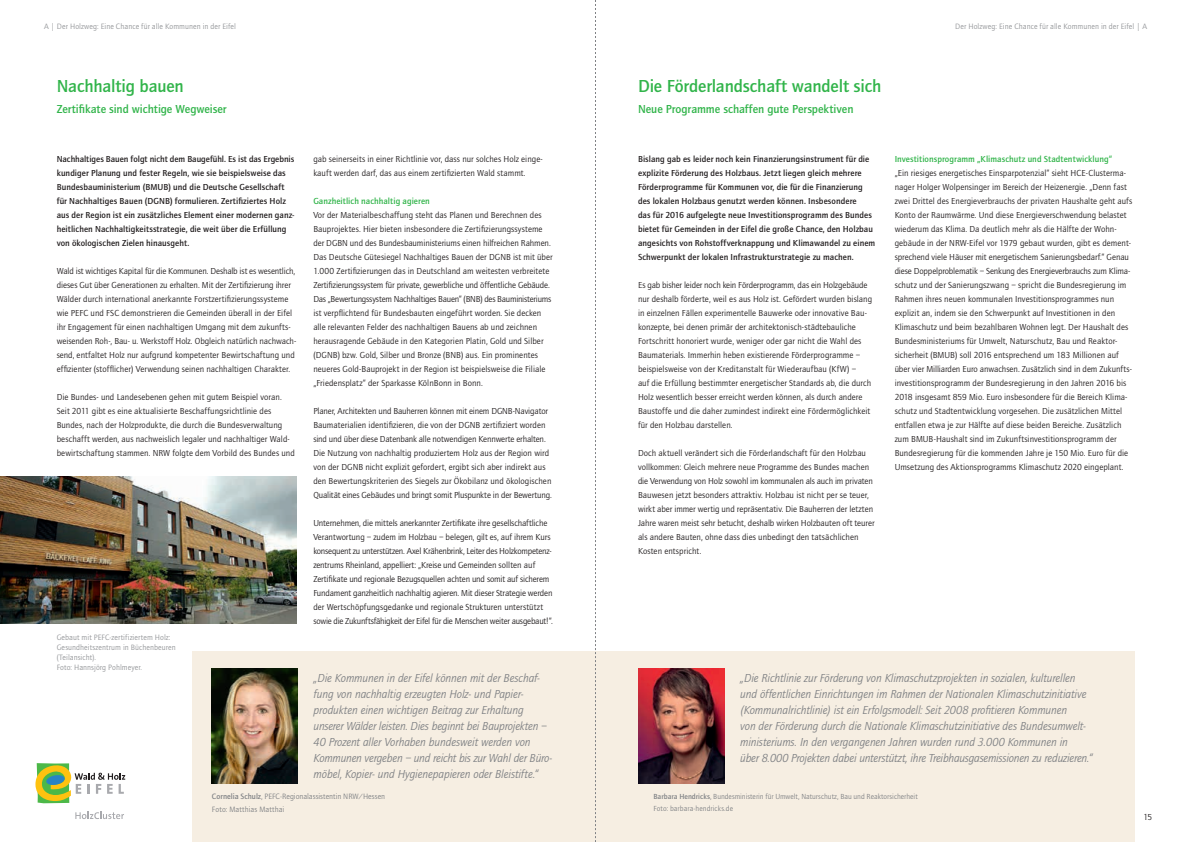
<style>
.page{position:relative;width:1191px;height:842px;background:#fff}
.page>*{position:absolute;margin:0;border:0;box-sizing:border-box;transform-origin:0 0}
.t1{font:500 18px "Quay Sans EF";letter-spacing:-.01em;color:#31b44a}
.t2{font:italic 12px/16px "Quay Sans EF";letter-spacing:-.01em;color:#808285;scale:.96 1}
.t3{font:500 12px "Quay Sans EF";letter-spacing:-.005em;color:#31b44a}
.t4{font:9px/14px "Quay Sans EF";letter-spacing:.005em;color:#231f20}
.t5{font:500 9px/14px "Quay Sans EF";letter-spacing:.005em;color:#231f20}
.t6{font:9px/14px "Quay Sans EF";letter-spacing:-.015em;color:#231f20}
.t7{font:500 9px "Quay Sans EF";letter-spacing:.005em;color:#31b44a}
.t8{font:8px/10px "Quay Sans EF";letter-spacing:.01em;color:#939598}
.t9{font:8px/12.8px "Quay Sans EF";letter-spacing:.005em;color:#808285}
.t10{font:7.6px/12.3px "Quay Sans EF";letter-spacing:.005em;color:#808285}
.s1{font-weight:500}
</style>
<div class="page">
<img style="left:0;top:477px;width:296px;height:147px">
<div style="left:192px;top:652px;width:409px;height:190px;background:#f6eee2"></div>
<div style="left:596px;top:652px;width:538px;height:190px;background:#f6eee2"></div>
<img style="left:212px;top:668px;width:85px;height:115px">
<img style="left:638px;top:668px;width:86px;height:115px">
<svg style="left:35px;top:763px;width:90px;height:40px"></svg>
<svg style="left:75px;top:812px;width:49px;height:7px"></svg>
<svg style="left:595px;top:0;width:1px;height:842px"></svg>
<p class="t8" style="left:44px;top:21px;width:193px">A | Der Holzweg: Eine Chance für alle Kommunen in der Eifel</p>
<p class="t8" style="left:955px;top:21px;width:193px">Der Holzweg: Eine Chance für alle Kommunen in der Eifel | A</p>
<h1 class="t1" style="left:57px;top:76px;width:129px">Nachhaltig bauen</h1>
<h1 class="t1" style="left:638px;top:76px;width:245px">Die Förderlandschaft wandelt sich</h1>
<h2 class="t3" style="left:57px;top:102px;width:171px">Zertifikate sind wichtige Wegweiser</h2>
<h2 class="t3" style="left:638px;top:102px;width:217px">Neue Programme schaffen gute Perspektiven</h2>
<p class="t5" style="left:57px;top:152px;width:239px">Nachhaltiges Bauen folgt nicht dem Baugefühl. Es ist das Ergebnis kundiger Planung und fester Regeln, wie sie beispielsweise das Bundesbauministerium (BMUB) und die Deutsche Gesellschaft für Nachhaltiges Bauen (DGNB) formulieren. Zertifiziertes Holz aus der Region ist ein zusätzliches Element einer modernen ganz&shy;heitlichen Nachhaltigkeitsstrategie, die weit über die Erfüllung von ökologischen Zielen hinausgeht.</p>
<p class="t4" style="left:57px;top:264px;width:241px">Wald ist wichtiges Kapital für die Kommunen. Deshalb ist es wesentlich, dieses Gut über Generationen zu erhalten. Mit der Zertifizierung ihrer Wälder durch international anerkannte Forstzertifizierungssysteme wie PEFC und FSC demonstrieren die Gemeinden überall in der Eifel ihr Engagement für einen nachhaltigen Umgang mit dem zukunfts&shy;weisenden Roh-, Bau- u. Werkstoff Holz. Obgleich natürlich nachwach&shy;send, entfaltet Holz nur aufgrund kompetenter Bewirtschaftung und effizienter (stofflicher) Verwendung seinen nachhaltigen Charakter.</p>
<p class="t4" style="left:57px;top:390px;width:240px">Die Bundes- und Landesebenen gehen mit gutem Beispiel voran.<br>Seit 2011 gibt es eine aktualisierte Beschaffungsrichtlinie des Bundes, nach der Holzprodukte, die durch die Bundesverwaltung beschafft werden, aus nachweislich legaler und nachhaltiger Wald&shy;bewirtschaftung stammen. NRW folgte dem Vorbild des Bundes und</p>
<p class="t8" style="left:57px;top:632px;width:120px">Gebaut mit PEFC-zertifiziertem Holz:<br>Gesundheitszentrum in Büchenbeuren (Teilansicht).<br>Foto: Hannsjörg Pohlmeyer.</p>
<p class="t4" style="left:313px;top:152px;width:231px">gab seinerseits in einer Richtlinie vor, dass nur solches Holz einge&shy;kauft werden darf, das aus einem zertifizierten Wald stammt.</p>
<p class="t7" style="left:313px;top:196px;width:118px">Ganzheitlich nachhaltig agieren</p>
<p class="t4" style="left:313px;top:208px;width:241px">Vor der Materialbeschaffung steht das Planen und Berechnen des Bauprojektes. Hier bieten insbesondere die Zertifizierungssysteme der DGBN und des Bundesbauministeriums einen hilfreichen Rahmen.<br>Das Deutsche Gütesiegel Nachhaltiges Bauen der DGNB ist mit über 1.000 Zertifizierungen das in Deutschland am weitesten verbreitete Zertifizierungssystem für private, gewerbliche und öffentliche Gebäude.<br>Das „Bewertungssystem Nachhaltiges Bauen“ (BNB) des Bauministeriums ist verpflichtend für Bundesbauten eingeführt worden. Sie decken alle relevanten Felder des nachhaltigen Bauens ab und zeichnen herausragende Gebäude in den Kategorien Platin, Gold und Silber (DGNB) bzw. Gold, Silber und Bronze (BNB) aus. Ein prominentes neueres Gold-Bauprojekt in der Region ist beispielsweise die Filiale „Friedensplatz“ der Sparkasse KölnBonn in Bonn.</p>
<p class="t4" style="left:313px;top:404px;width:240px">Planer, Architekten und Bauherren können mit einem DGNB-Navigator Baumaterialien identifizieren, die von der DGNB zertifiziert worden sind und über diese Datenbank alle notwendigen Kennwerte erhalten.<br>Die Nutzung von nachhaltig produziertem Holz aus der Region wird von der DGNB nicht explizit gefordert, ergibt sich aber indirekt aus den Bewertungskriterien des Siegels zur Ökobilanz und ökologischen Qualität eines Gebäudes und bringt somit Pluspunkte in der Bewertung.</p>
<p class="t6" style="left:313px;top:516px;width:241px">Unternehmen, die mittels anerkannter Zertifikate ihre gesellschaftliche Verantwortung – zudem im Holzbau – belegen, gilt es, auf ihrem Kurs konsequent zu unterstützen. Axel Krähenbrink, Leiter des Holzkompetenz&shy;zentrums Rheinland, appelliert: „Kreise und Gemeinden sollten auf Zertifikate und regionale Bezugsquellen achten und somit auf sicherem Fundament ganzheitlich nachhaltig agieren. Mit dieser Strategie werden der Wertschöpfungsgedanke und regionale Strukturen unterstützt sowie die Zukunftsfähigkeit der Eifel für die Menschen weiter ausgebaut!“.</p>
<p class="t5" style="left:638px;top:152px;width:239px">Bislang gab es leider noch kein Finanzierungsinstrument für die explizite Förderung des Holzbaus. Jetzt liegen gleich mehrere Förderprogramme für Kommunen vor, die für die Finanzierung des lokalen Holzbaus genutzt werden können. Insbesondere<br>das für 2016 aufgelegte neue Investitionsprogramm des Bundes bietet für Gemeinden in der Eifel die große Chance, den Holzbau angesichts von Rohstoffverknappung und Klimawandel zu einem Schwerpunkt der lokalen Infrastrukturstrategie zu machen.</p>
<p class="t4" style="left:638px;top:278px;width:236px">Es gab bisher leider noch kein Förderprogramm, das ein Holzgebäude nur deshalb förderte, weil es aus Holz ist. Gefördert wurden bislang in einzelnen Fällen experimentelle Bauwerke oder innovative Bau&shy;konzepte, bei denen primär der architektonisch-städtebauliche Fortschritt honoriert wurde, weniger oder gar nicht die Wahl des Baumaterials. Immerhin heben existierende Förderprogramme – beispielsweise von der Kreditanstalt für Wiederaufbau (KfW) –<br>auf die Erfüllung bestimmter energetischer Standards ab, die durch Holz wesentlich besser erreicht werden können, als durch andere Baustoffe und die daher zumindest indirekt eine Fördermöglichkeit für den Holzbau darstellen.</p>
<p class="t4" style="left:638px;top:446px;width:238px">Doch aktuell verändert sich die Förderlandschaft für den Holzbau vollkommen: Gleich mehrere neue Programme des Bundes machen die Verwendung von Holz sowohl im kommunalen als auch im privaten Bauwesen jetzt besonders attraktiv. Holzbau ist nicht per se teuer, wirkt aber immer wertig und repräsentativ. Die Bauherren der letzten Jahre waren meist sehr betucht, deshalb wirken Holzbauten oft teurer als andere Bauten, ohne dass dies unbedingt den tatsächlichen Kosten entspricht.</p>
<p class="t7" style="left:894px;top:154px;width:219px">Investitionsprogramm „Klimaschutz und Stadtentwicklung“</p>
<p class="t4" style="left:894px;top:166px;width:239px">„Ein riesiges energetisches Einsparpotenzial“ sieht HCE-Clusterma&shy;nager Holger Wolpensinger im Bereich der Heizenergie. „Denn fast zwei Drittel des Energieverbrauchs der privaten Haushalte geht aufs Konto der Raumwärme. Und diese Energieverschwendung belastet wiederum das Klima. Da deutlich mehr als die Hälfte der Wohn&shy;gebäude in der NRW-Eifel vor 1979 gebaut wurden, gibt es dement&shy;sprechend viele Häuser mit energetischem Sanierungsbedarf.“ Genau diese Doppelproblematik – Senkung des Energieverbrauchs zum Klima&shy;schutz und der Sanierungszwang – spricht die Bundesregierung im Rahmen ihres neuen kommunalen Investitionsprogrammes nun explizit an, indem sie den Schwerpunkt auf Investitionen in den Klimaschutz und beim bezahlbaren Wohnen legt. Der Haushalt des Bundesministeriums für Umwelt, Naturschutz, Bau und Reaktor&shy;sicherheit (BMUB) soll 2016 entsprechend um 183 Millionen auf über vier Milliarden Euro anwachsen. Zusätzlich sind in dem Zukunfts&shy;investitionsprogramm der Bundesregierung in den Jahren 2016 bis 2018 insgesamt 859 Mio. Euro insbesondere für die Bereich Klima&shy;schutz und Stadtentwicklung vorgesehen. Die zusätzlichen Mittel entfallen etwa je zur Hälfte auf diese beiden Bereiche. Zusätzlich zum BMUB-Haushalt sind im Zukunftsinvestitionsprogramm der Bundesregierung für die kommenden Jahre je 150 Mio. Euro für die Umsetzung des Aktionsprogramms Klimaschutz 2020 eingeplant.</p>
<p class="t2" style="left:313px;top:670px;width:250px">„Die Kommunen in der Eifel können mit der Beschaf&shy;fung von nachhaltig erzeugten Holz- und Papier&shy;produkten einen wichtigen Beitrag zur Erhaltung unserer Wälder leisten. Dies beginnt bei Bauprojekten – 40 Prozent aller Vorhaben bundesweit werden von Kommunen vergeben – und reicht bis zur Wahl der Büro&shy;möbel, Kopier- und Hygienepapieren oder Bleistifte.“</p>
<p class="t2" style="left:740px;top:670px;width:368px">„Die Richtlinie zur Förderung von Klimaschutzprojekten in sozialen, kulturellen und öffentlichen Einrichtungen im Rahmen der Nationalen Klimaschutzinitiative (Kommunalrichtlinie) ist ein Erfolgsmodell: Seit 2008 profitieren Kommunen<br>von der Förderung durch die Nationale Klimaschutzinitiative des Bundesumwelt&shy;ministeriums. In den vergangenen Jahren wurden rund 3.000 Kommunen in<br>über 8.000 Projekten dabei unterstützt, ihre Treibhausgasemissionen zu reduzieren.“</p>
<p class="t9" style="left:212px;top:790px;width:175px"><span class="s1">Cornelia Schulz</span>, PEFC-Regionalassistentin NRW/Hessen<br>Foto: Matthias Matthai</p>
<p class="t10" style="left:653px;top:790px;width:266px"><span class="s1">Barbara Hendricks</span>, Bundesministerin für Umwelt, Naturschutz, Bau und Reaktorsicherheit<br>Foto: barbara-hendricks.de</p>
<p class="t4" style="left:1143px;top:810px;width:10px">15</p>
</div>
